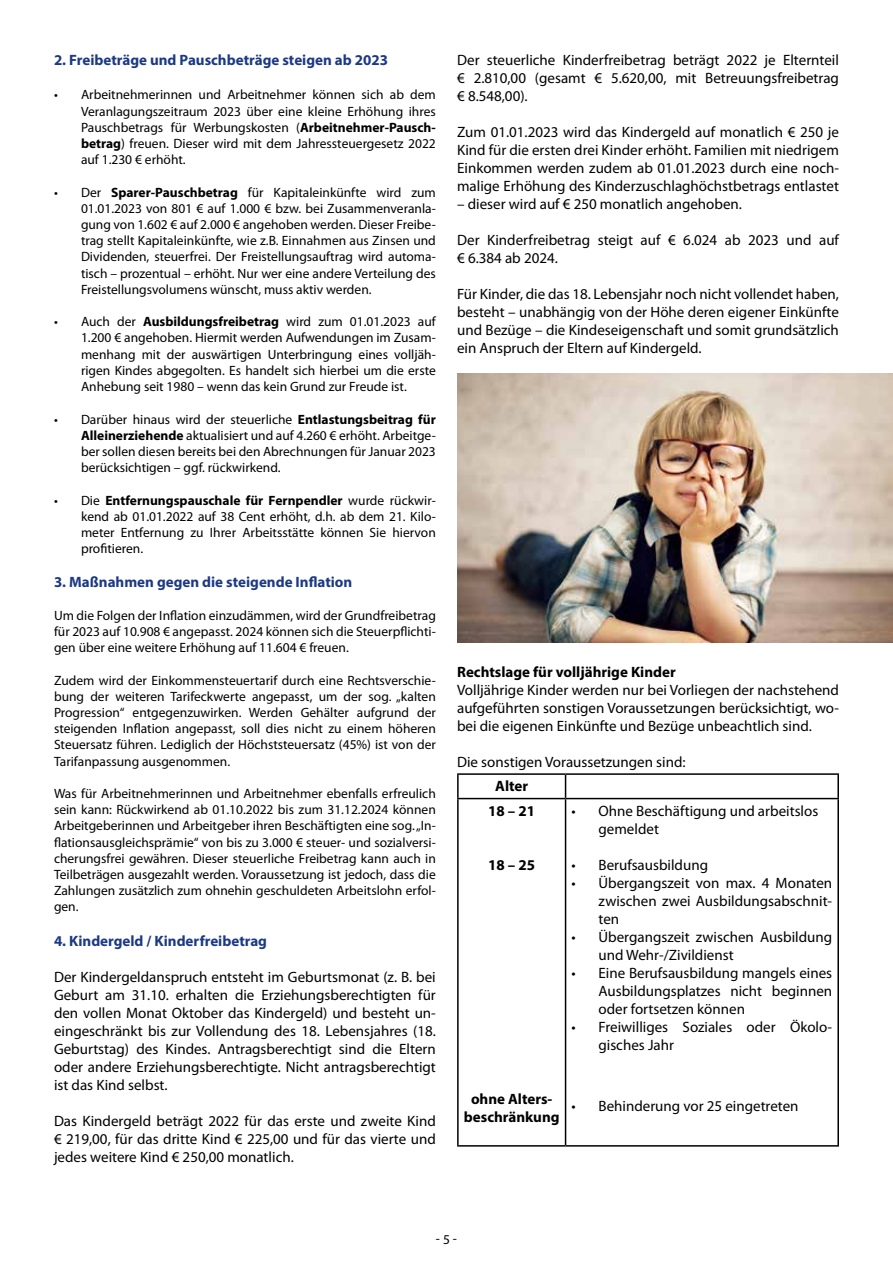
<style>
.page{position:relative;width:893px;height:1263px;background:#fff}
.page>*{position:absolute;margin:0;border:0;box-sizing:border-box;transform-origin:0 0}
.t1{font:15px/18px "Myriad Pro";color:#000;text-align:justify}
.t2{font:700 15px "Myriad Pro";color:#1c3984}
.t3{font:700 15px/24.5px "Myriad Pro";color:#000;text-align:center}
.t4{font:13.5px/16.2px "Myriad Pro";color:#000;text-align:justify}
.s1{font-weight:700}
</style>
<div class="page">
<hr style="left:457px;top:773px;width:109px;height:2px;background:#000">
<hr style="left:457px;top:775px;width:2px;height:23px;background:#000">
<hr style="left:566px;top:773px;width:273px;height:2px;background:#000">
<svg style="left:565px;top:775px;width:1px;height:23px"></svg>
<hr style="left:837px;top:775px;width:2px;height:23px;background:#000">
<hr style="left:457px;top:798px;width:109px;height:1px;background:#000">
<hr style="left:457px;top:799px;width:2px;height:346px;background:#000">
<hr style="left:566px;top:798px;width:273px;height:1px;background:#000">
<hr style="left:565px;top:799px;width:1px;height:346px;background:#000">
<hr style="left:837px;top:799px;width:2px;height:346px;background:#000">
<hr style="left:457px;top:1145px;width:109px;height:1px;background:#000">
<hr style="left:566px;top:1145px;width:273px;height:1px;background:#000">
<img style="left:457px;top:373px;width:436px;height:269px">
<p class="t2" style="left:54px;top:50px;width:336px">2. Freibeträge und Pauschbeträge steigen ab 2023</p>
<p class="t4" style="left:81px;top:87px;width:356px;text-indent:-27px">• Arbeitnehmerinnen und Arbeitnehmer können sich ab dem Veranlagungszeitraum 2023 über eine kleine Erhöhung ihres Pauschbetrags für Werbungskosten (<span class="s1">Arbeitnehmer-Pausch&shy;betrag</span>) freuen. Dieser wird mit dem Jahressteuergesetz 2022 auf 1.230 € erhöht.</p>
<p class="t4" style="left:81px;top:184px;width:356px;text-indent:-27px">• Der <span class="s1">Sparer-Pauschbetrag</span> für Kapitaleinkünfte wird zum 01.01.2023 von 801 € auf 1.000 € bzw. bei Zusammenveranla&shy;gung von 1.602 € auf 2.000 € angehoben werden. Dieser Freibe&shy;trag stellt Kapitaleinkünfte, wie z.B. Einnahmen aus Zinsen und Dividenden, steuerfrei. Der Freistellungsauftrag wird automa&shy;tisch – prozentual – erhöht. Nur wer eine andere Verteilung des Freistellungsvolumens wünscht, muss aktiv werden.</p>
<p class="t4" style="left:81px;top:313px;width:356px;text-indent:-27px">• Auch der <span class="s1">Ausbildungsfreibetrag</span> wird zum 01.01.2023 auf 1.200 € angehoben. Hiermit werden Aufwendungen im Zusam&shy;menhang mit der auswärtigen Unterbringung eines volljäh&shy;rigen Kindes abgegolten. Es handelt sich hierbei um die erste Anhebung seit 1980 – wenn das kein Grund zur Freude ist.</p>
<p class="t4" style="left:81px;top:411px;width:356px;text-indent:-27px">• Darüber hinaus wird der steuerliche <span class="s1">Entlastungsbeitrag für Alleinerziehende</span> aktualisiert und auf 4.260 € erhöht. Arbeitge&shy;ber sollen diesen bereits bei den Abrechnungen für Januar 2023 berücksichtigen – ggf. rückwirkend.</p>
<p class="t4" style="left:81px;top:492px;width:356px;text-indent:-27px">• Die <span class="s1">Entfernungspauschale für Fernpendler</span> wurde rückwir&shy;kend ab 01.01.2022 auf 38 Cent erhöht, d.h. ab dem 21. Kilo&shy;meter Entfernung zu Ihrer Arbeitsstätte können Sie hiervon profitieren.</p>
<p class="t2" style="left:54px;top:572px;width:300px">3. Maßnahmen gegen die steigende Inflation</p>
<p class="t4" style="left:54px;top:607px;width:383px">Um die Folgen der Inflation einzudämmen, wird der Grundfreibetrag für 2023 auf 10.908 € angepasst. 2024 können sich die Steuerpflichti&shy;gen über eine weitere Erhöhung auf 11.604 € freuen.</p>
<p class="t4" style="left:54px;top:672px;width:383px">Zudem wird der Einkommensteuertarif durch eine Rechtsverschie&shy;bung der weiteren Tarifeckwerte angepasst, um der sog. „kalten Progression“ entgegenzuwirken. Werden Gehälter aufgrund der steigenden Inflation angepasst, soll dies nicht zu einem höheren Steuersatz führen. Lediglich der Höchststeuersatz (45%) ist von der Tarifanpassung ausgenommen.</p>
<p class="t4" style="left:54px;top:785px;width:383px">Was für Arbeitnehmerinnen und Arbeitnehmer ebenfalls erfreulich sein kann: Rückwirkend ab 01.10.2022 bis zum 31.12.2024 können Arbeitgeberinnen und Arbeitgeber ihren Beschäftigten eine sog. „In&shy;flationsausgleichsprämie“ von bis zu 3.000 € steuer- und sozialversi&shy;cherungsfrei gewähren. Dieser steuerliche Freibetrag kann auch in Teilbeträgen ausgezahlt werden. Voraussetzung ist jedoch, dass die Zahlungen zusätzlich zum ohnehin geschuldeten Arbeitslohn erfol&shy;gen.</p>
<p class="t2" style="left:54px;top:931px;width:215px">4. Kindergeld / Kinderfreibetrag</p>
<p class="t1" style="left:54px;top:967px;width:383px">Der Kindergeldanspruch entsteht im Geburtsmonat (z. B. bei Geburt am 31.10. erhalten die Erziehungsberechtigten für den vollen Monat Oktober das Kindergeld) und besteht un&shy;eingeschränkt bis zur Vollendung des 18. Lebensjahres (18.<br>Geburtstag) des Kindes. Antragsberechtigt sind die Eltern oder andere Erziehungsberechtigte. Nicht antragsberechtigt ist das Kind selbst.</p>
<p class="t1" style="left:54px;top:1111px;width:383px">Das Kindergeld beträgt 2022 für das erste und zweite Kind € 219,00, für das dritte Kind € 225,00 und für das vierte und jedes weitere Kind € 250,00 monatlich.</p>
<p class="t1" style="left:457px;top:51px;width:383px">Der steuerliche Kinderfreibetrag beträgt 2022 je Elternteil € 2.810,00 (gesamt € 5.620,00, mit Betreuungsfreibetrag € 8.548,00).</p>
<p class="t1" style="left:457px;top:123px;width:383px">Zum 01.01.2023 wird das Kindergeld auf monatlich € 250 je Kind für die ersten drei Kinder erhöht. Familien mit niedrigem Einkommen werden zudem ab 01.01.2023 durch eine noch&shy;malige Erhöhung des Kinderzuschlaghöchstbetrags entlastet</p>
<p class="t1" style="left:457px;top:195px;width:286px">– dieser wird auf € 250 monatlich angehoben.</p>
<p class="t1" style="left:457px;top:231px;width:383px">Der Kinderfreibetrag steigt auf € 6.024 ab 2023 und auf € 6.384 ab 2024.</p>
<p class="t1" style="left:457px;top:285px;width:383px">Für Kinder, die das 18. Lebensjahr noch nicht vollendet haben, besteht – unabhängig von der Höhe deren eigener Einkünfte und Bezüge – die Kindeseigenschaft und somit grundsätzlich ein Anspruch der Eltern auf Kindergeld.</p>
<p class="t3" style="left:457px;top:659px;width:220px">Rechtslage für volljährige Kinder</p>
<p class="t1" style="left:457px;top:681px;width:383px">Volljährige Kinder werden nur bei Vorliegen der nachstehend aufgeführten sonstigen Voraussetzungen berücksichtigt, wo&shy;bei die eigenen Einkünfte und Bezüge unbeachtlich sind.</p>
<p class="t1" style="left:457px;top:753px;width:230px">Die sonstigen Voraussetzungen sind:</p>
<p class="t3" style="left:488px;top:773px;width:48px">Alter<br>18 – 21</p>
<p class="t1" style="left:599px;top:801px;width:221px;text-indent:-27px">• Ohne Beschäftigung und arbeitslos gemeldet</p>
<p class="t1" style="left:572px;top:855px;width:138px">• Berufsausbildung</p>
<p class="t1" style="left:599px;top:873px;width:235px;text-indent:-27px">• Übergangszeit von max. 4 Monaten zwischen zwei Ausbildungsabschnit&shy;ten</p>
<p class="t1" style="left:599px;top:927px;width:235px;text-indent:-27px">• Übergangszeit zwischen Ausbildung und Wehr-/Zivildienst</p>
<p class="t1" style="left:599px;top:963px;width:235px;text-indent:-27px">• Eine Berufsausbildung mangels eines Ausbildungsplatzes nicht beginnen oder fortsetzen können</p>
<p class="t1" style="left:599px;top:1017px;width:235px;text-indent:-27px">• Freiwilliges Soziales oder Ökolo&shy;gisches Jahr</p>
<p class="t3" style="left:488px;top:852px;width:48px">18 – 25</p>
<p class="t3" style="left:464px;top:1089px;width:97px;line-height:18px">ohne Alters&shy;beschränkung</p>
<p class="t1" style="left:572px;top:1097px;width:229px">• Behinderung vor 25 eingetreten</p>
<p class="t4" style="left:436px;top:1231px;width:23px">- 5 -</p>
</div>
